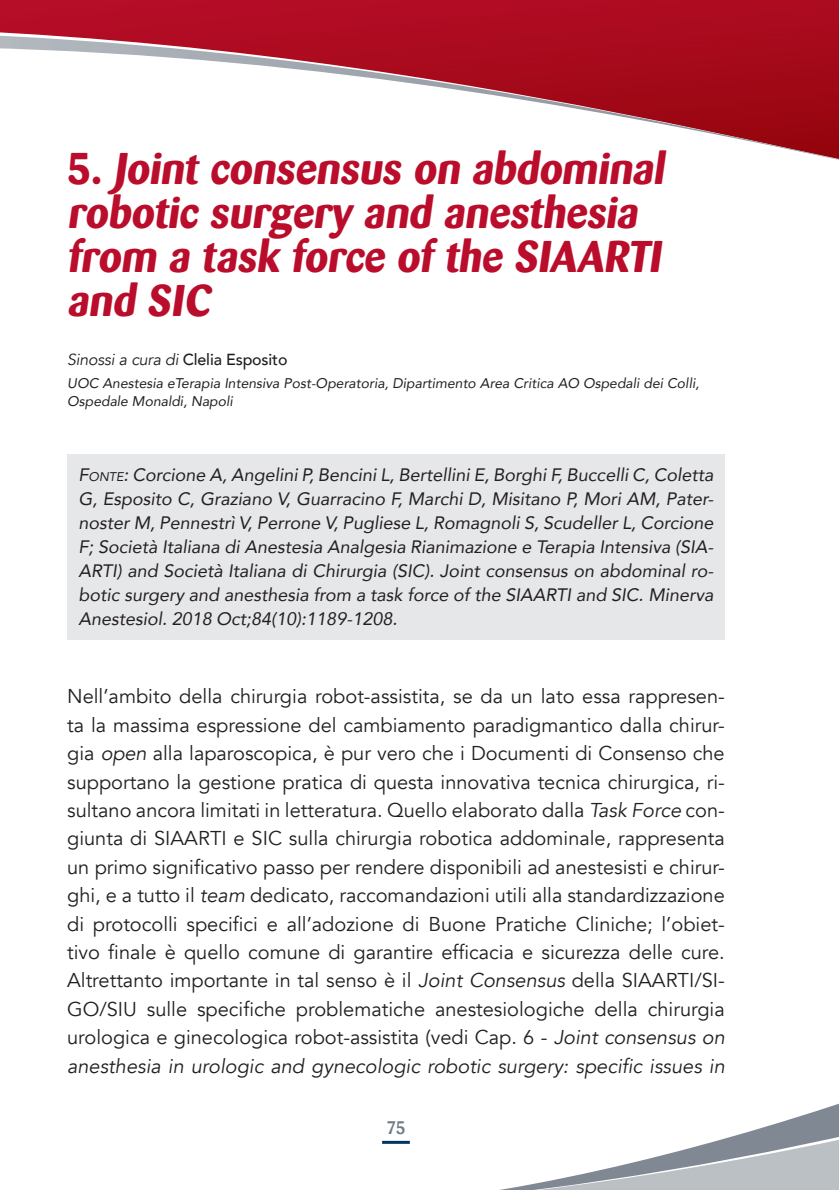
<style>
.page{position:relative;width:839px;height:1190px;background:#fff}
.page>*{position:absolute;margin:0;border:0;box-sizing:border-box;transform-origin:0 0}
.t1{font:700 44px/44px "Barmeno";color:#ba0d2b}
.t2{font:20px/28.4px "Avenir";color:#231f20;text-align:justify}
.t3{font:italic 18px/24px "Avenir";color:#231f20;text-align:justify}
.t4{font:500 18px "Barmeno";color:#6e7a83}
.t5{font:italic 16px "Avenir";letter-spacing:-.01em;color:#231f20}
.t6{font:italic 14px/18px "Avenir";color:#231f20}
.s1{font-weight:500;font-style:normal}
.s2{font-size:12.6px}
.s3{font-style:italic}
</style>
<div class="page">
<svg style="left:789px;top:0;width:50px;height:148px;background:#a10817"></svg>
<img style="left:789px;top:148px;width:50px;height:12px">
<svg style="left:0;top:0;width:789px;height:150px"></svg>
<svg style="left:382px;top:1103px;width:457px;height:87px"></svg>
<div style="left:67px;top:455px;width:658px;height:185px;background:#e6e7e9"></div>
<h1 class="t1" style="left:67px;top:147px;width:606px">5 . Joint consensus on abdominal robotic surgery and anesthesia from a task force of the SIAARTI and SIC</h1>
<p class="t5" style="left:67px;top:349px;width:222px">Sinossi a cura di <span class="s1">Clelia Esposito</span></p>
<p class="t6" style="left:67px;top:374px;width:634px">UOC Anestesia eTerapia Intensiva Post-Operatoria, Dipartimento Area Critica AO Ospedali dei Colli,<br>Ospedale Monaldi, Napoli</p>
<p class="t3" style="left:78px;top:462px;width:637px">F<span class="s2">ONTE</span>: Corcione A, Angelini P, Bencini L, Bertellini E, Borghi F, Buccelli C, Coletta G, Esposito C, Graziano V, Guarracino F, Marchi D, Misitano P, Mori AM, Pater&shy;noster M, Pennestrì V, Perrone V, Pugliese L, Romagnoli S, Scudeller L, Corcione F; Società Italiana di Anestesia Analgesia Rianimazione e Terapia Intensiva (SIA-ARTI) and Società Italiana di Chirurgia (SIC). Joint consensus on abdominal ro&shy;botic surgery and anesthesia from a task force of the SIAARTI and SIC. Minerva Anestesiol. 2018 Oct;84(10):1189-1208.</p>
<p class="t2" style="left:67px;top:682px;width:659px">Nell’ambito della chirurgia robot-assistita, se da un lato essa rappresen&shy;ta la massima espressione del cambiamento paradigmantico dalla chirur&shy;gia <span class="s3">open</span> alla laparoscopica, è pur vero che i Documenti di Consenso che supportano la gestione pratica di questa innovativa tecnica chirurgica, ri&shy;sultano ancora limitati in letteratura. Quello elaborato dalla <span class="s3">Task Force</span> con&shy;giunta di SIAARTI e SIC sulla chirurgia robotica addominale, rappresenta un primo significativo passo per rendere disponibili ad anestesisti e chirur&shy;ghi, e a tutto il <span class="s3">team</span> dedicato, raccomandazioni utili alla standardizzazione di protocolli specifici e all’adozione di Buone Pratiche Cliniche; l’obiet&shy;tivo finale è quello comune di garantire efficacia e sicurezza delle cure.<br>Altrettanto importante in tal senso è il <span class="s3">Joint Consensus</span> della SIAARTI/SI-GO/SIU sulle specifiche problematiche anestesiologiche della chirurgia urologica e ginecologica robot-assistita (vedi Cap. 6 - <span class="s3">Joint consensus on anesthesia in urologic and gynecologic robotic surgery: specific issues in</span></p>
<p class="t4" style="left:386px;top:1117px;width:21px">75</p>
</div>
